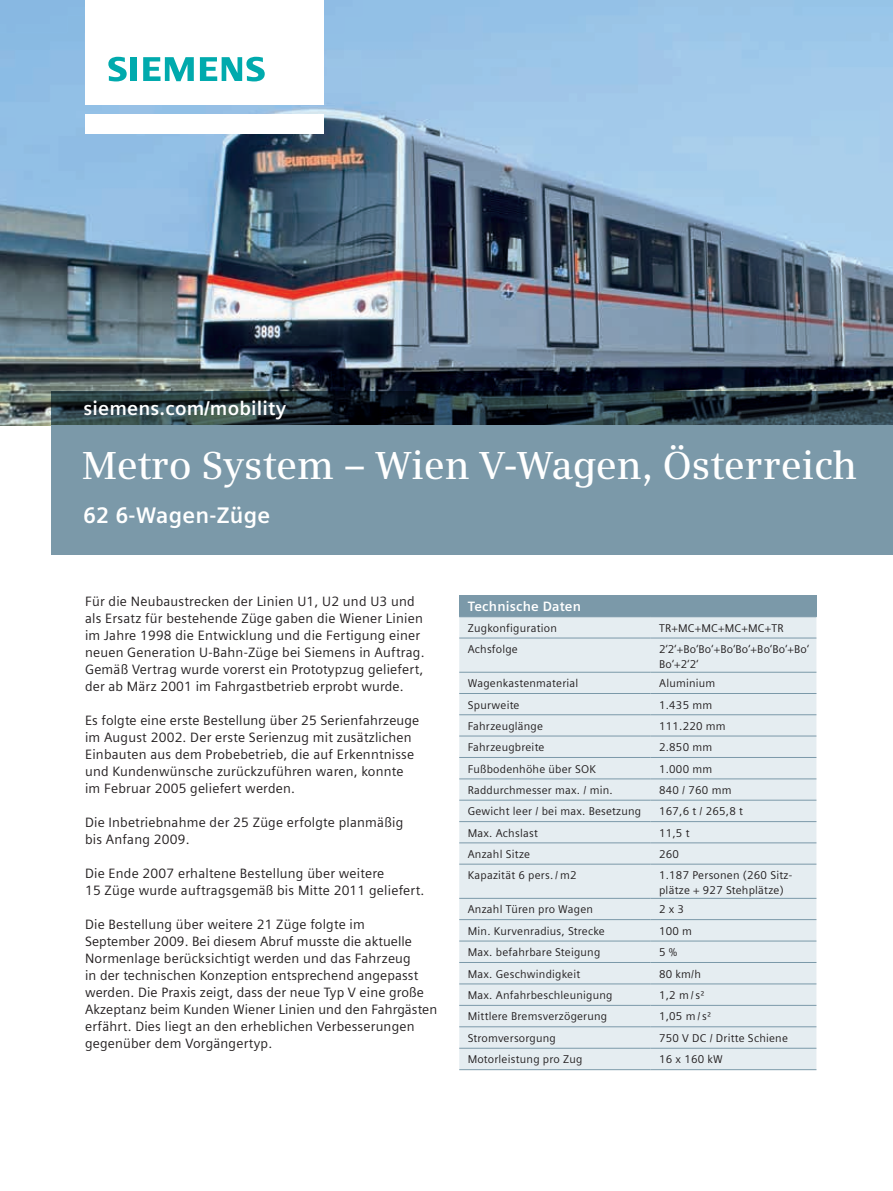
<style>
.page{position:relative;width:893px;height:1191px;background:#fff}
.page>*{position:absolute;margin:0;border:0;box-sizing:border-box;transform-origin:0 0}
.t1{font:600 39px "Siemens Serif";letter-spacing:-.005em;color:#fff}
.t2{font:700 22.5px "Siemens Sans";letter-spacing:.01em;color:#fff}
.t3{font:700 19.5px "Siemens Sans";letter-spacing:.01em;color:#fff}
.t4{font:13.5px/17px "Siemens Sans";letter-spacing:.015em;color:#231f20}
.t5{font:700 13.5px "Siemens Sans";letter-spacing:.015em;color:#fff}
.t6{font:11.25px/14.9px "Siemens Sans";letter-spacing:.02em;color:#231f20}
</style>
<div class="page">
<img style="left:0;top:0;width:893px;height:425px">
<div style="left:85px;top:114px;width:238px;height:19px;background:#fff"></div>
<div style="left:85px;top:0;width:238px;height:105px;background:#fff"></div>
<svg style="left:108px;top:57px;width:19px;height:24px"></svg>
<div style="left:130px;top:57px;width:7px;height:24px;background:#00aaad"></div>
<svg style="left:143px;top:57px;width:51px;height:24px"></svg>
<svg style="left:200px;top:57px;width:65px;height:24px"></svg>
<svg style="left:51px;top:391px;width:842px;height:34px;background:#213036"></svg>
<div style="left:51px;top:425px;width:842px;height:130px;background:#7b99a9"></div>
<div style="left:459px;top:595px;width:357px;height:22px;background:#7b99a9"></div>
<div style="left:459px;top:617px;width:357px;height:452px;background:#e5edf1"></div>
<hr style="left:651px;top:637px;width:165px;height:1px;background:#7b99a9">
<hr style="left:459px;top:672px;width:192px;height:1px;background:#7b99a9">
<hr style="left:651px;top:672px;width:165px;height:1px;background:#7b99a9">
<hr style="left:459px;top:693px;width:192px;height:1px;background:#7b99a9">
<hr style="left:651px;top:693px;width:165px;height:1px;background:#7b99a9">
<hr style="left:459px;top:714px;width:192px;height:1px;background:#7b99a9">
<hr style="left:651px;top:714px;width:165px;height:1px;background:#7b99a9">
<hr style="left:459px;top:735px;width:192px;height:1px;background:#7b99a9">
<hr style="left:651px;top:735px;width:165px;height:1px;background:#7b99a9">
<hr style="left:459px;top:757px;width:192px;height:1px;background:#7b99a9">
<hr style="left:651px;top:757px;width:165px;height:1px;background:#7b99a9">
<hr style="left:459px;top:778px;width:192px;height:1px;background:#7b99a9">
<hr style="left:651px;top:778px;width:165px;height:1px;background:#7b99a9">
<hr style="left:459px;top:800px;width:192px;height:1px;background:#7b99a9">
<hr style="left:651px;top:800px;width:165px;height:1px;background:#7b99a9">
<hr style="left:459px;top:821px;width:192px;height:1px;background:#7b99a9">
<hr style="left:651px;top:821px;width:165px;height:1px;background:#7b99a9">
<hr style="left:459px;top:842px;width:192px;height:1px;background:#7b99a9">
<hr style="left:651px;top:842px;width:165px;height:1px;background:#7b99a9">
<hr style="left:459px;top:863px;width:192px;height:1px;background:#7b99a9">
<hr style="left:651px;top:863px;width:165px;height:1px;background:#7b99a9">
<hr style="left:459px;top:898px;width:192px;height:1px;background:#7b99a9">
<hr style="left:651px;top:898px;width:165px;height:1px;background:#7b99a9">
<hr style="left:459px;top:919px;width:192px;height:1px;background:#7b99a9">
<hr style="left:651px;top:919px;width:165px;height:1px;background:#7b99a9">
<hr style="left:459px;top:940px;width:192px;height:1px;background:#7b99a9">
<hr style="left:651px;top:940px;width:165px;height:1px;background:#7b99a9">
<hr style="left:459px;top:962px;width:192px;height:1px;background:#7b99a9">
<hr style="left:651px;top:962px;width:165px;height:1px;background:#7b99a9">
<hr style="left:459px;top:983px;width:192px;height:1px;background:#7b99a9">
<hr style="left:651px;top:983px;width:165px;height:1px;background:#7b99a9">
<hr style="left:459px;top:1005px;width:192px;height:1px;background:#7b99a9">
<hr style="left:651px;top:1005px;width:165px;height:1px;background:#7b99a9">
<hr style="left:459px;top:1026px;width:192px;height:1px;background:#7b99a9">
<hr style="left:651px;top:1026px;width:165px;height:1px;background:#7b99a9">
<hr style="left:459px;top:1047px;width:192px;height:1px;background:#7b99a9">
<hr style="left:651px;top:1047px;width:165px;height:1px;background:#7b99a9">
<hr style="left:459px;top:1069px;width:192px;height:1px;background:#7b99a9">
<hr style="left:651px;top:1069px;width:165px;height:1px;background:#7b99a9">
<hr style="left:459px;top:637px;width:192px;height:1px;background:#7b99a9">
<h3 class="t3" style="left:83px;top:397px;width:204px">siemens.com/mobility</h3>
<h1 class="t1" style="left:82px;top:442px;width:777px">Metro System – Wien V-Wagen, Österreich</h1>
<h2 class="t2" style="left:83px;top:502px;width:188px">62 6-Wagen-Züge</h2>
<p class="t4" style="left:85px;top:593px;width:341px">Für die Neubaustrecken der Linien U1, U2 und U3 und als Ersatz für bestehende Züge gaben die Wiener Linien im Jahre 1998 die Entwicklung und die Fertigung einer neuen Generation U-Bahn-Züge bei Siemens in Auftrag.<br>Gemäß Vertrag wurde vorerst ein Prototypzug geliefert, der ab März 2001 im Fahrgastbetrieb erprobt wurde.</p>
<p class="t4" style="left:85px;top:712px;width:336px">Es folgte eine erste Bestellung über 25 Serienfahrzeuge im August 2002. Der erste Serienzug mit zusätzlichen Einbauten aus dem Probebetrieb, die auf Erkenntnisse und Kundenwünsche zurückzuführen waren, konnte im Februar 2005 geliefert werden.</p>
<p class="t4" style="left:85px;top:814px;width:320px">Die Inbetriebnahme der 25 Züge erfolgte planmäßig bis Anfang 2009.</p>
<p class="t4" style="left:85px;top:865px;width:341px">Die Ende 2007 erhaltene Bestellung über weitere<br>15 Züge wurde auftragsgemäß bis Mitte 2011 geliefert.</p>
<p class="t4" style="left:85px;top:916px;width:354px">Die Bestellung über weitere 21 Züge folgte im<br>September 2009. Bei diesem Abruf musste die aktuelle Normenlage berücksichtigt werden und das Fahrzeug<br>in der technischen Konzeption entsprechend angepasst werden. Die Praxis zeigt, dass der neue Typ V eine große Akzeptanz beim Kunden Wiener Linien und den Fahrgästen erfährt. Dies liegt an den erheblichen Verbesserungen gegenüber dem Vorgängertyp.</p>
<p class="t5" style="left:468px;top:599px;width:115px">Technische Daten</p>
<p class="t6" style="left:468px;top:620px;width:91px">Zugkonfiguration</p>
<p class="t6" style="left:659px;top:620px;width:126px">TR+MC+MC+MC+MC+TR</p>
<p class="t6" style="left:468px;top:642px;width:52px">Achsfolge</p>
<p class="t6" style="left:659px;top:642px;width:151px">2‘2‘+Bo‘Bo‘+Bo‘Bo‘+Bo‘Bo‘+Bo‘<br>Bo‘+2‘2‘</p>
<p class="t6" style="left:468px;top:676px;width:112px">Wagenkastenmaterial</p>
<p class="t6" style="left:659px;top:676px;width:58px">Aluminium</p>
<p class="t6" style="left:468px;top:697px;width:53px">Spurweite</p>
<p class="t6" style="left:659px;top:697px;width:55px">1.435 mm</p>
<p class="t6" style="left:468px;top:718px;width:77px">Fahrzeuglänge</p>
<p class="t6" style="left:659px;top:718px;width:68px">111.220 mm</p>
<p class="t6" style="left:468px;top:740px;width:78px">Fahrzeugbreite</p>
<p class="t6" style="left:659px;top:740px;width:55px">2.850 mm</p>
<p class="t6" style="left:468px;top:761px;width:130px">Fußbodenhöhe über SOK</p>
<p class="t6" style="left:659px;top:761px;width:55px">1.000 mm</p>
<p class="t6" style="left:468px;top:782px;width:146px">Raddurchmesser max. / min.</p>
<p class="t6" style="left:659px;top:782px;width:74px">840 / 760 mm</p>
<p class="t6" style="left:468px;top:804px;width:175px">Gewicht leer / bei max. Besetzung</p>
<p class="t6" style="left:659px;top:804px;width:85px">167,6 t / 265,8 t</p>
<p class="t6" style="left:468px;top:825px;width:72px">Max. Achslast</p>
<p class="t6" style="left:659px;top:825px;width:32px">11,5 t</p>
<p class="t6" style="left:468px;top:846px;width:64px">Anzahl Sitze</p>
<p class="t6" style="left:659px;top:846px;width:21px">260</p>
<p class="t6" style="left:468px;top:868px;width:110px">Kapazität 6 pers. / m2</p>
<p class="t6" style="left:659px;top:868px;width:134px">1.187 Personen (260 Sitz&shy;plätze + 927 Stehplätze)</p>
<p class="t6" style="left:468px;top:902px;width:127px">Anzahl Türen pro Wagen</p>
<p class="t6" style="left:659px;top:902px;width:27px">2 x 3</p>
<p class="t6" style="left:468px;top:923px;width:139px">Min. Kurvenradius, Strecke</p>
<p class="t6" style="left:659px;top:923px;width:34px">100 m</p>
<p class="t6" style="left:468px;top:945px;width:134px">Max. befahrbare Steigung</p>
<p class="t6" style="left:659px;top:945px;width:20px">5 %</p>
<p class="t6" style="left:468px;top:966px;width:114px">Max. Geschwindigkeit</p>
<p class="t6" style="left:659px;top:966px;width:43px">80 km/h</p>
<p class="t6" style="left:468px;top:987px;width:146px">Max. Anfahrbeschleunigung</p>
<p class="t6" style="left:659px;top:987px;width:47px">1,2 m / s²</p>
<p class="t6" style="left:468px;top:1009px;width:141px">Mittlere Bremsverzögerung</p>
<p class="t6" style="left:659px;top:1009px;width:54px">1,05 m / s²</p>
<p class="t6" style="left:468px;top:1030px;width:90px">Stromversorgung</p>
<p class="t6" style="left:659px;top:1030px;width:130px">750 V DC / Dritte Schiene</p>
<p class="t6" style="left:468px;top:1052px;width:116px">Motorleistung pro Zug</p>
<p class="t6" style="left:659px;top:1052px;width:65px">16 x 160 kW</p>
</div>
